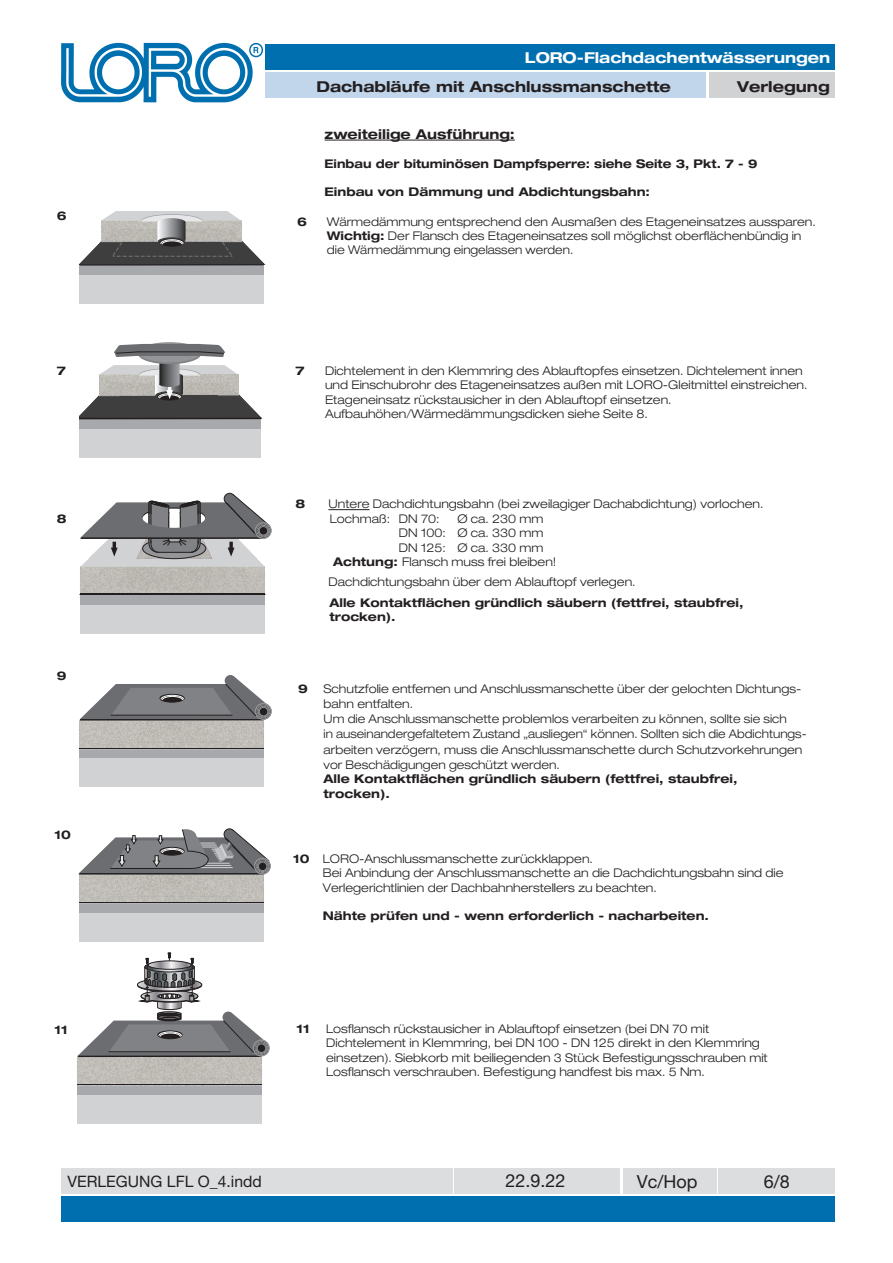
<style>
.page{position:relative;width:893px;height:1263px;background:#fff}
.page>*{position:absolute;margin:0;border:0;box-sizing:border-box;transform-origin:0 0}
.t1{font:18px "Helvetica Neue LT Std";color:#231f20}
.t2{font:15.75px "Helvetica Neue LT Std";color:#231f20}
.t3{font:700 expanded 15px "Helvetica Neue LT Std";color:#231f20}
.t4{font:700 expanded 15px "Helvetica Neue LT Std";color:#fff}
.t5{font:700 expanded 13.5px "Helvetica Neue LT Std";color:#231f20}
.t6{font:300 expanded 12px/14.4px "Helvetica Neue LT Std";color:#231f20}
.t7{font:700 expanded 12px/14.4px "Helvetica Neue LT Std";color:#231f20}
.t8{font:700 expanded 12px "Helvetica Neue LT Std";color:#231f20;scale:.96 1}
.s1{font-weight:700}
</style>
<div class="page">
<img style="left:61px;top:42px;width:202px;height:61px">
<div style="left:266px;top:45px;width:569px;height:25px;background:#006faf"></div>
<div style="left:709px;top:72px;width:126px;height:26px;background:#d1d2d4"></div>
<div style="left:266px;top:72px;width:440px;height:26px;background:#c1d5eb"></div>
<div style="left:61px;top:1196px;width:774px;height:26px;background:#006faf"></div>
<div style="left:61px;top:1168px;width:391px;height:25px;background:#dcdddf"></div>
<div style="left:454px;top:1168px;width:166px;height:25px;background:#dcdddf"></div>
<div style="left:623px;top:1168px;width:93px;height:25px;background:#dcdddf"></div>
<div style="left:719px;top:1168px;width:116px;height:25px;background:#dcdddf"></div>
<hr style="left:325px;top:140px;width:190px;height:1px;background:#231f20">
<div style="left:80px;top:264px;width:184px;height:12px;background:#a8a9ad"></div>
<div style="left:80px;top:275px;width:184px;height:29px;background:#d1d2d4"></div>
<svg style="left:79px;top:211px;width:185px;height:55px"></svg>
<div style="left:78px;top:418px;width:183px;height:11px;background:#a8a9ad"></div>
<div style="left:78px;top:429px;width:183px;height:28px;background:#d1d2d4"></div>
<svg style="left:138px;top:342px;width:63px;height:20px"></svg>
<svg style="left:79px;top:344px;width:182px;height:74px"></svg>
<hr style="left:78px;top:418px;width:183px;height:1px;background:#231f20">
<div style="left:80px;top:605px;width:185px;height:28px;background:#d1d2d4"></div>
<div style="left:255px;top:523px;width:16px;height:16px;border:1px solid #939598;border-radius:50%"></div>
<svg style="left:80px;top:493px;width:189px;height:101px"></svg>
<hr style="left:80px;top:593px;width:185px;height:2px;background:#231f20">
<div style="left:79px;top:913px;width:185px;height:28px;background:#d1d2d4"></div>
<div style="left:79px;top:874px;width:184px;height:29px;background:#bfbcb7"></div>
<svg style="left:79px;top:828px;width:190px;height:66px"></svg>
<div style="left:254px;top:858px;width:16px;height:16px;border:1px solid #939598;border-radius:50%"></div>
<div style="left:256px;top:859px;width:13px;height:14px;border:1px solid #939598;border-radius:50%"></div>
<div style="left:257px;top:861px;width:11px;height:10px;background:#231f20;border-radius:50%"></div>
<div style="left:257px;top:861px;width:11px;height:11px;border:1px solid #939598;border-radius:50%"></div>
<div style="left:255px;top:858px;width:15px;height:16px;border:1px solid #939598;border-radius:50%"></div>
<div style="left:258px;top:862px;width:9px;height:9px;border:1px solid #939598;border-radius:50%"></div>
<hr style="left:79px;top:902px;width:185px;height:1px;background:#231f20">
<div style="left:79px;top:759px;width:185px;height:28px;background:#d1d2d4"></div>
<img style="left:79px;top:708px;width:193px;height:51px">
<div style="left:79px;top:720px;width:184px;height:29px;background:#bfbcb7"></div>
<div style="left:257px;top:705px;width:13px;height:13px;background:#828386;border-radius:50%"></div>
<div style="left:257px;top:704px;width:13px;height:14px;border:1px solid #939598;border-radius:50%"></div>
<div style="left:258px;top:706px;width:11px;height:11px;border:1px solid #939598;border-radius:50%"></div>
<div style="left:255px;top:703px;width:17px;height:17px;border:1px solid #939598;border-radius:50%"></div>
<svg style="left:80px;top:675px;width:188px;height:65px"></svg>
<hr style="left:79px;top:748px;width:184px;height:1px;background:#231f20">
<div style="left:77px;top:1095px;width:184px;height:29px;background:#d1d2d4"></div>
<img style="left:77px;top:1045px;width:193px;height:52px">
<div style="left:77px;top:1056px;width:184px;height:29px;background:#bfbcb7"></div>
<div style="left:255px;top:1041px;width:13px;height:13px;background:#727174;border-radius:50%"></div>
<div style="left:254px;top:1041px;width:14px;height:14px;border:1px solid #939598;border-radius:50%"></div>
<div style="left:256px;top:1042px;width:11px;height:12px;border:1px solid #939598;border-radius:50%"></div>
<div style="left:253px;top:1040px;width:16px;height:16px;border:1px solid #939598;border-radius:50%"></div>
<hr style="left:77px;top:1084px;width:184px;height:1px;background:#231f20">
<svg style="left:78px;top:953px;width:188px;height:123px"></svg>
<hr style="left:328px;top:509px;width:42px;height:1px;background:#231f20">
<p class="t4" style="left:525px;top:48px;width:307px">LORO-Flachdachentwässerungen</p>
<p class="t3" style="left:316px;top:77px;width:356px">Dachabläufe mit Anschlussmanschette</p>
<p class="t3" style="left:737px;top:77px;width:94px">Verlegung</p>
<p class="t7" style="left:57px;top:208px;width:11px">6</p>
<p class="t7" style="left:57px;top:363px;width:11px">7</p>
<p class="t7" style="left:57px;top:511px;width:11px">8</p>
<p class="t7" style="left:57px;top:668px;width:11px">9</p>
<p class="t7" style="left:55px;top:827px;width:18px">10</p>
<p class="t7" style="left:55px;top:1022px;width:15px">11</p>
<p class="t5" style="left:325px;top:125px;width:192px">zweiteilige Ausführung:</p>
<p class="t8" style="left:325px;top:155px;width:452px">Einbau der bituminösen Dampfsperre: siehe Seite 3, Pkt. 7 - 9</p>
<p class="t7" style="left:325px;top:184px;width:327px">Einbau von Dämmung und Abdichtungsbahn:</p>
<p class="t7" style="left:297px;top:214px;width:11px">6</p>
<p class="t6" style="left:327px;top:214px;width:490px">Wärmedämmung entsprechend den Ausmaßen des Etageneinsatzes aussparen.<br><span class="s1">Wichtig:</span> Der Flansch des Etageneinsatzes soll möglichst oberflächenbündig in die Wärmedämmung eingelassen werden.</p>
<p class="t7" style="left:295px;top:363px;width:11px">7</p>
<p class="t6" style="left:325px;top:363px;width:484px">Dichtelement in den Klemmring des Ablauftopfes einsetzen. Dichtelement innen und Einschubrohr des Etageneinsatzes außen mit LORO-Gleitmittel einstreichen.<br>Etageneinsatz rückstausicher in den Ablauftopf einsetzen.<br>Aufbauhöhen/Wärmedämmungsdicken siehe Seite 8.</p>
<p class="t7" style="left:295px;top:496px;width:11px">8</p>
<p class="t6" style="left:328px;top:497px;width:436px">Untere Dachdichtungsbahn (bei zweilagiger Dachabdichtung) vorlochen.<br>Lochmaß: DN 70:</p>
<p class="t6" style="left:457px;top:511px;width:88px">Ø ca. 230 mm</p>
<p class="t6" style="left:399px;top:525px;width:146px">DN 100: Ø ca. 330 mm</p>
<p class="t6" style="left:399px;top:540px;width:146px">DN 125: Ø ca. 330 mm</p>
<p class="t6" style="left:333px;top:554px;width:225px"><span class="s1">Achtung:</span> Flansch muss frei bleiben!</p>
<p class="t6" style="left:328px;top:575px;width:309px">Dachdichtungsbahn über dem Ablauftopf verlegen.</p>
<p class="t7" style="left:330px;top:595px;width:415px">Alle Kontaktflächen gründlich säubern (fettfrei, staubfrei, trocken).</p>
<p class="t7" style="left:298px;top:681px;width:11px">9</p>
<p class="t6" style="left:324px;top:681px;width:485px;line-height:15.1px">Schutzfolie entfernen und Anschlussmanschette über der gelochten Dichtungs&shy;bahn entfalten.<br>Um die Anschlussmanschette problemlos verarbeiten zu können, sollte sie sich<br>in auseinandergefaltetem Zustand „ausliegen“ können. Sollten sich die Abdichtungs&shy;arbeiten verzögern, muss die Anschlussmanschette durch Schutzvorkehrungen vor Beschädigungen geschützt werden.</p>
<p class="t7" style="left:324px;top:771px;width:415px">Alle Kontaktflächen gründlich säubern (fettfrei, staubfrei, trocken).</p>
<p class="t6" style="left:323px;top:851px;width:462px;text-indent:-30px"><span class="s1">10</span> LORO-Anschlussmanschette zurückklappen.<br>Bei Anbindung der Anschlussmanschette an die Dachdichtungsbahn sind die<br>Verlegerichtlinien der Dachbahnherstellers zu beachten.</p>
<p class="t7" style="left:323px;top:908px;width:388px">Nähte prüfen und - wenn erforderlich - nacharbeiten.</p>
<p class="t7" style="left:296px;top:1021px;width:15px">11</p>
<p class="t6" style="left:326px;top:1021px;width:443px">Losflansch rückstausicher in Ablauftopf einsetzen (bei DN 70 mit Dichtelement in Klemmring, bei DN 100 - DN 125 direkt in den Klemmring einsetzen). Siebkorb mit beiliegenden 3 Stück Befestigungsschrauben mit Losflansch verschrauben. Befestigung handfest bis max. 5 Nm.</p>
<h2 class="t2" style="left:67px;top:1172px;width:196px">VERLEGUNG LFL O_4.indd</h2>
<h1 class="t1" style="left:505px;top:1170px;width:62px">22.9.22</h1>
<h1 class="t1" style="left:637px;top:1170px;width:62px">Vc/Hop</h1>
<h1 class="t1" style="left:764px;top:1171px;width:28px">6/8</h1>
</div>
